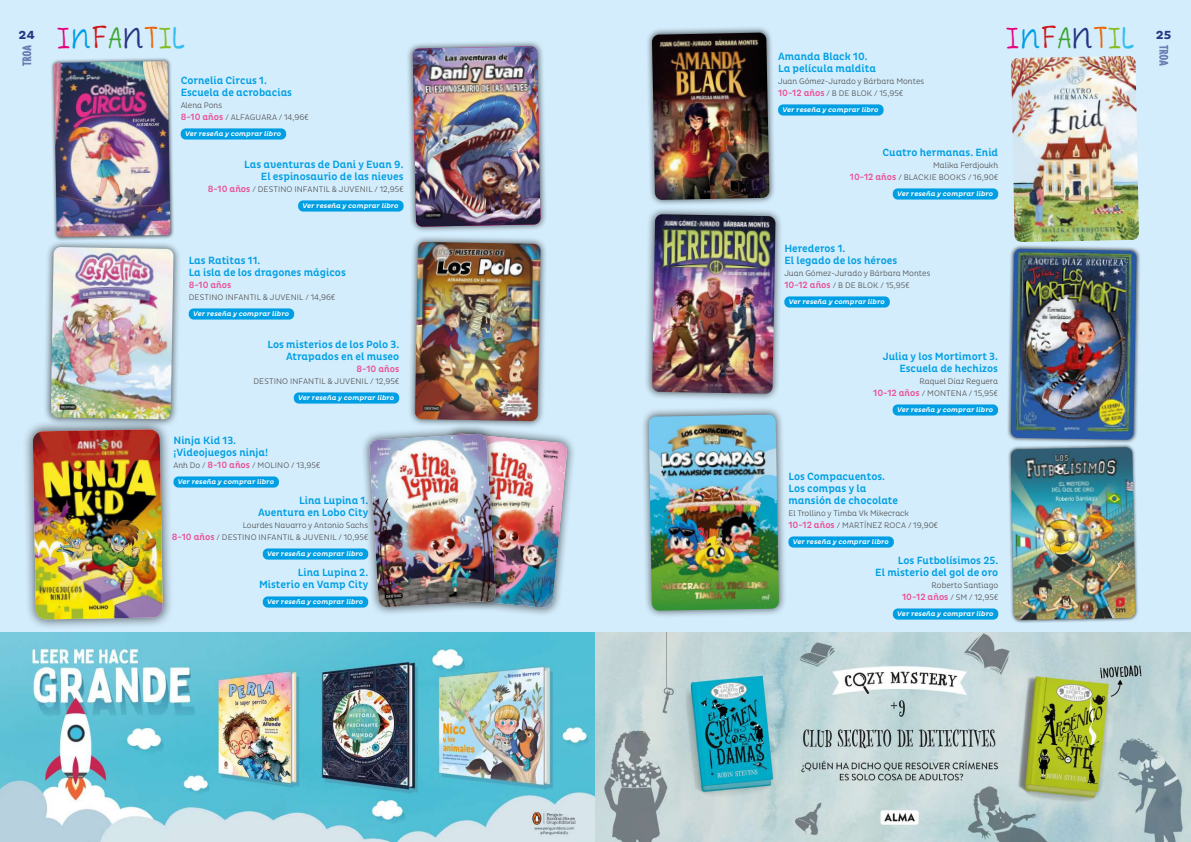
<style>
.page{position:relative;width:1191px;height:842px;background:#d4edfc}
.page>*{position:absolute;margin:0;border:0;box-sizing:border-box;transform-origin:0 0}
.t1{font:39.6px "Hawkes Script";color:#e6007d}
.t2{font:700 11.9px "Pluto";color:#283583}
.t3{font:500 10.7px/12px "Pluto Cond";color:#009fe3}
.t4{font:500 9.3px "Pluto Cond";color:#ea5297}
.t5{font:300 8.2px/12px "Pluto Cond";color:#4a4a49}
.t6{font:italic 500 6.9px "Pluto";color:#fff}
.s1{color:#009fe3}
.s2{color:#cd1719}
.s3{color:#3fa535}
.s4{color:#283583}
.s5{color:#ec6608}
.s6{color:#86bc25}
.s7{color:#32bef0}
.s8{font-weight:500;font-size:9.3px;color:#ea5297}
</style>
<div class="page">
<div style="left:778px;top:104px;width:105px;height:12px;background:#009fe3;border-radius:5px"></div>
<div style="left:892px;top:188px;width:106px;height:12px;background:#009fe3;border-radius:5px"></div>
<div style="left:892px;top:404px;width:106px;height:12px;background:#009fe3;border-radius:5px"></div>
<div style="left:893px;top:608px;width:105px;height:12px;background:#009fe3;border-radius:5px"></div>
<div style="left:784px;top:296px;width:105px;height:12px;background:#009fe3;border-radius:5px"></div>
<div style="left:788px;top:536px;width:106px;height:12px;background:#009fe3;border-radius:5px"></div>
<div style="left:645px;top:26px;width:131px;height:180px;background:#000;opacity:.65"></div>
<img style="left:652px;top:33px;width:117px;height:167px">
<div style="left:640px;top:406px;width:147px;height:213px;background:#000;opacity:.65"></div>
<img style="left:648px;top:415px;width:131px;height:196px">
<div style="left:644px;top:206px;width:139px;height:196px;background:#000;opacity:.65"></div>
<img style="left:652px;top:214px;width:123px;height:180px">
<div style="left:1007px;top:245px;width:133px;height:199px;background:#000;opacity:.65"></div>
<img style="left:1010px;top:249px;width:126px;height:191px">
<div style="left:1007px;top:443px;width:132px;height:180px;background:#000;opacity:.65"></div>
<img style="left:1010px;top:447px;width:125px;height:173px">
<img style="left:1011px;top:56px;width:128px;height:186px">
<div style="left:181px;top:128px;width:105px;height:12px;background:#009fe3;border-radius:5px"></div>
<div style="left:298px;top:200px;width:105px;height:12px;background:#009fe3;border-radius:5px"></div>
<div style="left:294px;top:392px;width:105px;height:12px;background:#009fe3;border-radius:5px"></div>
<div style="left:263px;top:548px;width:105px;height:12px;background:#009fe3;border-radius:5px"></div>
<div style="left:263px;top:596px;width:105px;height:12px;background:#009fe3;border-radius:5px"></div>
<div style="left:189px;top:308px;width:105px;height:12px;background:#009fe3;border-radius:5px"></div>
<div style="left:173px;top:476px;width:106px;height:12px;background:#009fe3;border-radius:5px"></div>
<div style="left:22px;top:418px;width:152px;height:212px;background:#000;opacity:.65"></div>
<img style="left:33px;top:429px;width:130px;height:190px">
<div style="left:406px;top:40px;width:141px;height:193px;background:#000;opacity:.65"></div>
<img style="left:413px;top:46px;width:127px;height:181px">
<div style="left:428px;top:424px;width:148px;height:193px;background:#000;opacity:.65"></div>
<div style="left:360px;top:425px;width:145px;height:191px;background:#000;opacity:.65"></div>
<img style="left:369px;top:433px;width:198px;height:175px">
<img style="left:369px;top:434px;width:127px;height:173px">
<div style="left:43px;top:239px;width:138px;height:188px;background:#000;opacity:.65"></div>
<img style="left:51px;top:247px;width:122px;height:172px">
<div style="left:408px;top:234px;width:140px;height:195px;background:#000;opacity:.65"></div>
<img style="left:415px;top:242px;width:125px;height:179px">
<div style="left:50px;top:57px;width:124px;height:184px;background:#000;opacity:.65"></div>
<img style="left:54px;top:61px;width:116px;height:176px">
<svg style="left:1159px;top:45px;width:9px;height:21px"></svg>
<img style="left:0;top:632px;width:595px;height:210px">
<img style="left:595px;top:632px;width:596px;height:210px">
<svg style="left:22px;top:45px;width:9px;height:21px"></svg>
<h1 class="t1" style="left:57px;top:11px;width:130px">I<span class="s1">N</span><span class="s2">F</span><span class="s3">A</span><span class="s4">N</span><span class="s5">T</span><span class="s6">I</span><span class="s7">L</span></h1>
<h1 class="t1" style="left:1006px;top:11px;width:130px">I<span class="s1">N</span><span class="s2">F</span><span class="s3">A</span><span class="s4">N</span><span class="s5">T</span><span class="s6">I</span><span class="s7">L</span></h1>
<h2 class="t2" style="left:19px;top:29px;width:18px">24</h2>
<h2 class="t2" style="left:1156px;top:28px;width:17px">25</h2>
<h3 class="t3" style="left:181px;top:75px;width:113px">Cornelia Circus 1.<br>Escuela de acrobacias</h3>
<p class="t5" style="left:181px;top:99px;width:130px">Alena Pons<br><span class="s8">8-10 años</span> / ALFAGUARA / 14,96€</p>
<p class="t6" style="left:185px;top:130px;width:98px">Ver reseña y comprar libro</p>
<h3 class="t3" style="left:244px;top:159px;width:161px;text-align:right">Las aventuras de Dani y Evan 9.<br>El espinosaurio de las nieves</h3>
<p class="t5" style="left:208px;top:183px;width:197px"><span class="s8">8-10 años</span> / DESTINO INFANTIL &amp; JUVENIL / 12,95€</p>
<p class="t6" style="left:302px;top:202px;width:98px">Ver reseña y comprar libro</p>
<h3 class="t3" style="left:189px;top:255px;width:159px">Las Ratitas 11.<br>La isla de los dragones mágicos</h3>
<p class="t4" style="left:189px;top:280px;width:44px">8-10 años</p>
<p class="t5" style="left:189px;top:291px;width:148px">DESTINO INFANTIL &amp; JUVENIL / 14,96€</p>
<p class="t6" style="left:193px;top:310px;width:98px">Ver reseña y comprar libro</p>
<h3 class="t3" style="left:267px;top:339px;width:133px;text-align:right">Los misterios de los Polo 3.<br>Atrapados en el museo</h3>
<p class="t4" style="left:356px;top:364px;width:44px">8-10 años</p>
<p class="t5" style="left:253px;top:375px;width:147px">DESTINO INFANTIL &amp; JUVENIL / 12,95€</p>
<p class="t6" style="left:298px;top:394px;width:98px">Ver reseña y comprar libro</p>
<h3 class="t3" style="left:173px;top:435px;width:96px">Ninja Kid 13. ¡Videojuegos ninja!</h3>
<p class="t5" style="left:173px;top:459px;width:148px">Anh Do / <span class="s8">8-10 años</span> / MOLINO / 13,95€</p>
<p class="t6" style="left:178px;top:478px;width:98px">Ver reseña y comprar libro</p>
<h3 class="t3" style="left:258px;top:495px;width:112px;text-align:right">Lina Lupina 1.<br>Aventura en Lobo City</h3>
<p class="t5" style="left:172px;top:519px;width:198px;text-align:right">Lourdes Navarro y Antonio Sachs<br><span class="s8">8-10 años</span> / DESTINO INFANTIL &amp; JUVENIL / 10,95€</p>
<p class="t6" style="left:267px;top:550px;width:98px">Ver reseña y comprar libro</p>
<h3 class="t3" style="left:259px;top:567px;width:111px;text-align:right">Lina Lupina 2.<br>Misterio en Vamp City</h3>
<p class="t6" style="left:267px;top:598px;width:98px">Ver reseña y comprar libro</p>
<h3 class="t3" style="left:778px;top:51px;width:99px">Amanda Black 10.<br>La película maldita</h3>
<p class="t5" style="left:778px;top:75px;width:148px">Juan Gómez-Jurado y Bárbara Montes<br><span class="s8">10-12 años</span> / B DE BLOK / 15,95€</p>
<p class="t6" style="left:782px;top:106px;width:98px">Ver reseña y comprar libro</p>
<h3 class="t3" style="left:882px;top:147px;width:117px">Cuatro hermanas. Enid</h3>
<p class="t5" style="left:850px;top:159px;width:150px;text-align:right">Malika Ferdjoukh<br><span class="s8">10-12 años</span> / BLACKIE BOOKS / 16,90€</p>
<p class="t6" style="left:897px;top:190px;width:98px">Ver reseña y comprar libro</p>
<h3 class="t3" style="left:784px;top:243px;width:114px">Herederos 1.<br>El legado de los héroes</h3>
<p class="t5" style="left:784px;top:267px;width:148px">Juan Gómez-Jurado y Bárbara Montes<br><span class="s8">10-12 años</span> / B DE BLOK / 15,95€</p>
<p class="t6" style="left:788px;top:298px;width:98px">Ver reseña y comprar libro</p>
<h3 class="t3" style="left:882px;top:351px;width:117px;text-align:right">Julia y los Mortimort 3.<br>Escuela de hechizos</h3>
<p class="t5" style="left:873px;top:375px;width:126px;text-align:right">Raquel Díaz Reguera<br><span class="s8">10-12 años</span> / MONTENA / 15,95€</p>
<p class="t6" style="left:897px;top:406px;width:98px">Ver reseña y comprar libro</p>
<h3 class="t3" style="left:788px;top:471px;width:111px">Los Compacuentos.<br>Los compas y la mansión de chocolate</h3>
<p class="t5" style="left:788px;top:507px;width:151px">El Trollino y Timba Vk Mikecrack<br><span class="s8">10-12 años</span> / MARTÍNEZ ROCA / 19,90€</p>
<p class="t6" style="left:793px;top:538px;width:98px">Ver reseña y comprar libro</p>
<h3 class="t3" style="left:875px;top:555px;width:124px;text-align:right">Los Futbolísimos 25.<br>El misterio del gol de oro</h3>
<p class="t5" style="left:902px;top:579px;width:98px;text-align:right">Roberto Santiago<br><span class="s8">10-12 años</span> / SM / 12,95€</p>
<p class="t6" style="left:897px;top:610px;width:98px">Ver reseña y comprar libro</p>
</div>
